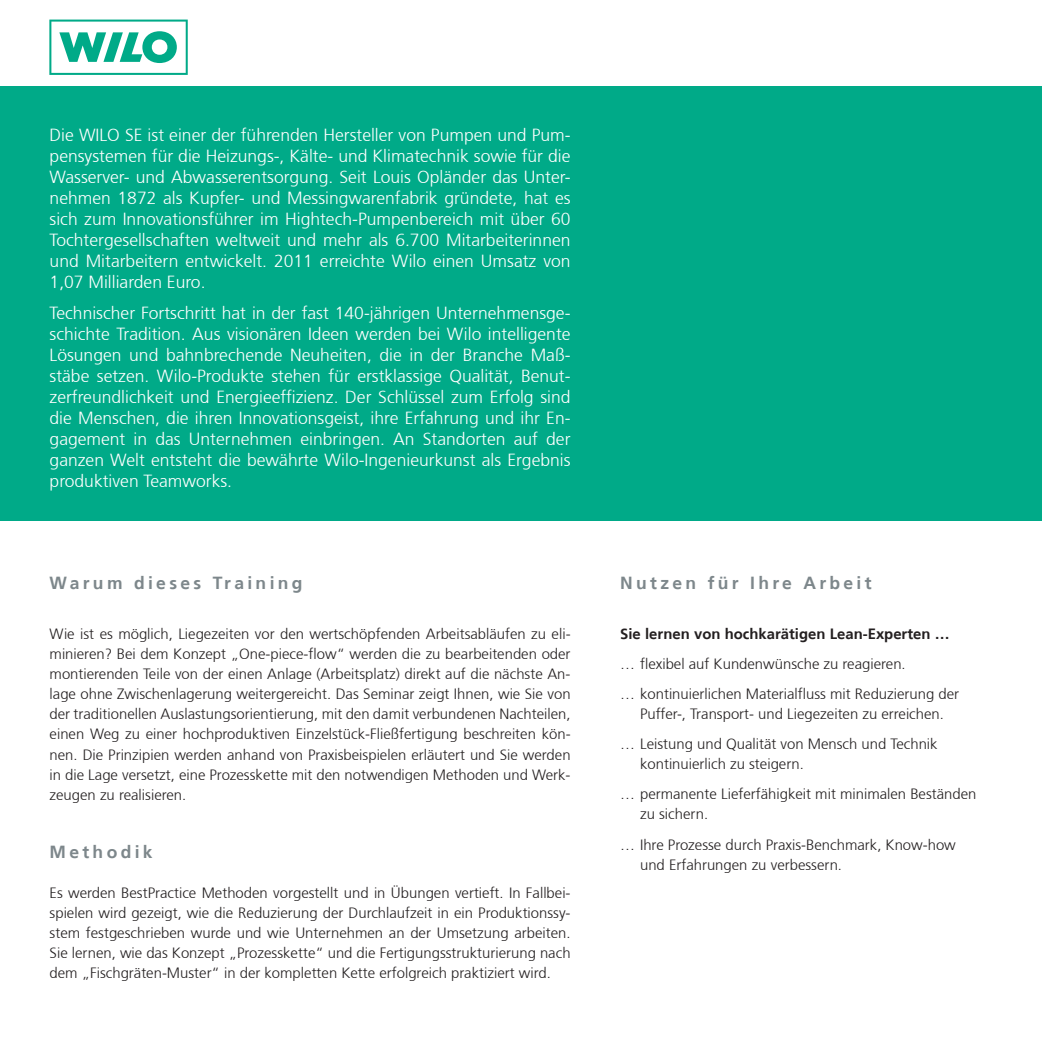
<style>
.page{position:relative;width:1042px;height:1042px;background:#fff}
.page>*{position:absolute;margin:0;border:0;box-sizing:border-box;transform-origin:0 0}
.t1{font:300 17.5px/21px "Frutiger 45";color:#fff;text-align:justify}
.t2{font:700 17.5px "Frutiger 65";letter-spacing:.19em;color:#7d878b}
.t3{font:300 14.88px/20.1px "Frutiger 45";color:#231f20}
.t4{font:700 14.88px "Frutiger 65";color:#231f20}
</style>
<div class="page">
<div style="left:0;top:87px;width:1042px;height:434px;background:#0a8"></div>
<svg style="left:49px;top:20px;width:139px;height:55px"></svg>
<p class="t1" style="left:50px;top:125px;width:522px">Die WILO SE ist einer der führenden Hersteller von Pumpen und Pum&shy;pensystemen für die Heizungs-, Kälte- und Klimatechnik sowie für die Wasserver- und Abwasserentsorgung. Seit Louis Opländer das Unter&shy;nehmen 1872 als Kupfer- und Messingwarenfabrik gründete, hat es sich zum Innovationsführer im Hightech-Pumpenbereich mit über 60<br>Tochtergesellschaften weltweit und mehr als 6.700 M itarbeiterinnen und M itarbeitern entwickelt. 2011 erreichte Wilo einen Umsatz von 1,07 Milliarden Euro.</p>
<p class="t1" style="left:50px;top:303px;width:522px">Technischer Fortschritt hat in der fast 140-jährigen Unternehmensge&shy;schichte Tradition. Aus visionären Ideen werden bei Wilo intelligente Lösungen und bahnbrechende Neuheiten, die in der Branche Maß&shy;stäbe setzen. Wilo-Produkte stehen für erstklassige Qualität, Benut&shy;zerfreundlichkeit und Energieeffizienz. Der Schlüssel zum Erfolg sind die Menschen, die ihren Innovationsgeist, ihre Erfahrung und ihr En&shy;gagement in das Unternehmen einbringen. An Standorten auf der ganzen Welt entsteht die bewährte Wilo-Ingenieurkunst als Ergebnis produktiven Teamworks.</p>
<p class="t2" style="left:50px;top:572px;width:254px">Warum dieses Training</p>
<p class="t3" style="left:50px;top:624px;width:522px;text-align:justify">Wie ist es möglich, Liegezeiten vor den wertschöpfenden Arbeitsabläufen zu eli&shy;minieren? Bei dem Konzept „One-piece-flow“ werden die zu bearbeitenden oder montierenden Teile von der einen Anlage (Arbeitsplatz) direkt auf die nächste An&shy;lage ohne Zwischenlagerung weitergereicht. Das Seminar zeigt Ihnen, wie Sie von der traditionellen Auslastungsorientierung, mit den damit verbundenen Nachteilen, einen Weg zu einer hochproduktiven Einzelstück-Fließfertigung beschreiten kön&shy;nen. Die Prinzipien werden anhand von Praxisbeispielen erläutert und Sie werden in die Lage versetzt, eine Prozesskette mit den notwendigen Methoden und Werk&shy;zeugen zu realisieren.</p>
<p class="t2" style="left:50px;top:841px;width:105px">Methodik</p>
<p class="t3" style="left:50px;top:883px;width:522px;text-align:justify">Es werden BestPractice Methoden vorgestellt und in Übungen vertieft. In Fallbei&shy;spielen wird gezeigt, wie die Reduzierung der Durchlaufzeit in ein Produktionssy&shy;stem festgeschrieben wurde und wie Unternehmen an der Umsetzung arbeiten.<br>Sie lernen, wie das Konzept „Prozesskette“ und die Fertigungsstrukturierung nach dem „Fischgräten-M uster“ in der kompletten Kette erfolgreich praktiziert wird.</p>
<p class="t2" style="left:620px;top:572px;width:253px">Nutzen für Ihre Arbeit</p>
<p class="t4" style="left:620px;top:625px;width:331px">Sie lernen von hochkarätigen Lean-Experten …</p>
<p class="t3" style="left:620px;top:649px;width:340px;line-height:30.1px">… flexibel auf Kundenwünsche zu reagieren.<br>… kontinuierlichen Materialfluss mit Reduzierung der</p>
<p class="t3" style="left:620px;top:699px;width:325px;line-height:30.1px;text-indent:20px">Puffer-, Transport- und Liegezeiten zu erreichen. … Leistung und Qualität von Mensch und Technik</p>
<p class="t3" style="left:620px;top:749px;width:358px;line-height:30.1px;text-indent:20px">kontinuierlich zu steigern.<br>… permanente Lieferfähigkeit mit minimalen Beständen</p>
<p class="t3" style="left:620px;top:799px;width:337px;line-height:30.1px;text-indent:20px">zu sichern.<br>… Ihre Prozesse durch Praxis-Benchmark, Know-how</p>
<p class="t3" style="left:640px;top:854px;width:203px">und Erfahrungen zu verbessern.</p>
</div>
